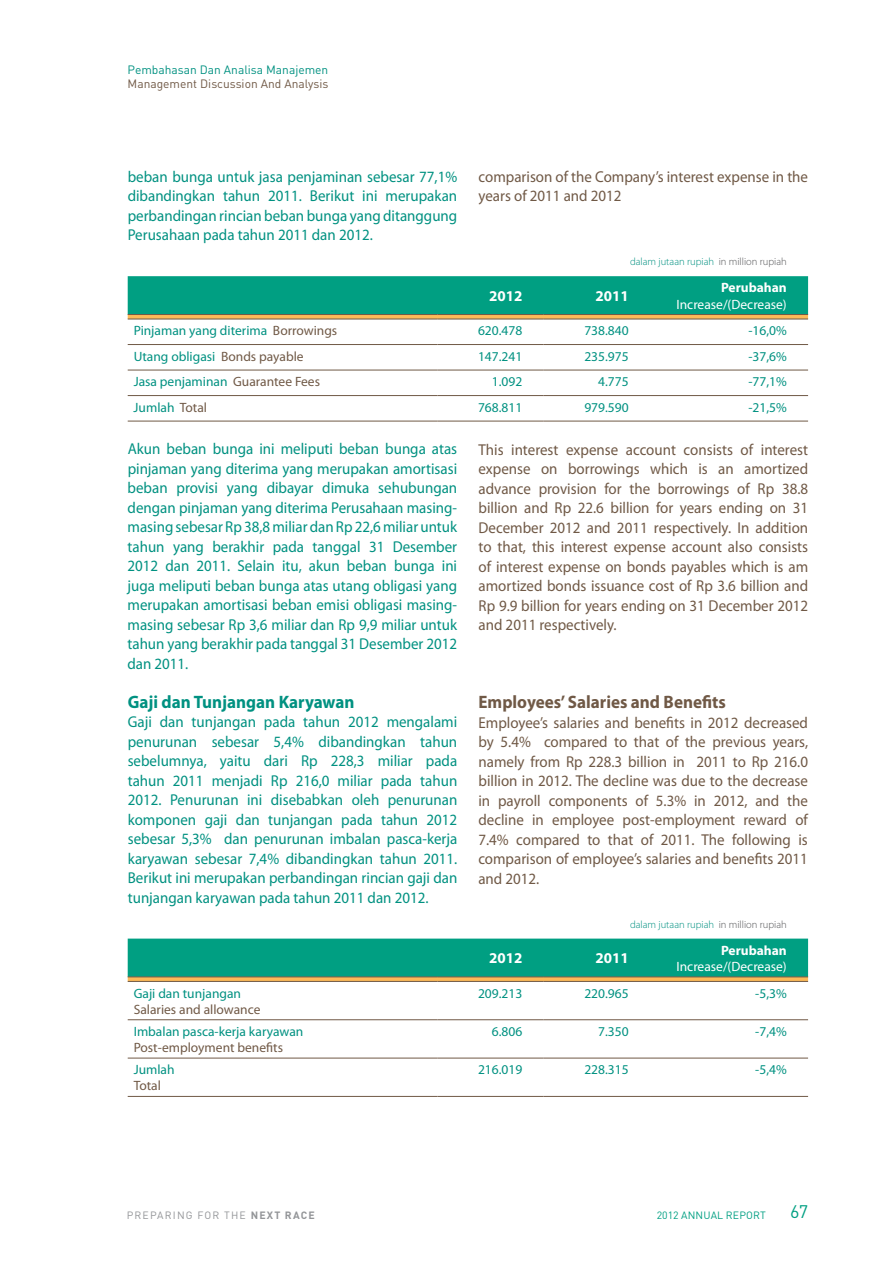
<style>
.page{position:relative;width:893px;height:1263px;background:#fff}
.page>*{position:absolute;margin:0;border:0;box-sizing:border-box;transform-origin:0 0}
.t1{font:700 18px "Myriad Pro";color:#705946;scale:.95 1}
.t2{font:700 18px "Myriad Pro";color:#009181;scale:.95 1}
.t3{font:18px "DIN Pro";color:#009f82}
.t4{font:15.75px/19.5px "Myriad Pro";color:#009181;text-align:justify;scale:.95 1}
.t5{font:15.75px/19.5px "Myriad Pro";color:#705946;text-align:justify;scale:.95 1}
.t6{font:700 15px "Myriad Pro";color:#fff}
.t7{font:13.5px "Myriad Pro";color:#009181}
.t8{font:13.5px "Myriad Pro";color:#705946}
.t9{font:13.5px "Myriad Pro";color:#fff}
.t10{font:700 13.5px "Myriad Pro";color:#fff}
.t11{font:12px "DIN Pro";color:#705946}
.t12{font:12px "DIN Pro";color:#009181}
.t13{font:300 10.5px "Myriad Pro";color:#009181}
.t14{font:10.5px "DIN Pro";letter-spacing:.11em;color:#939598}
.t15{font:10.5px "DIN Pro";letter-spacing:.01em;color:#009f82}
.s1{color:#58595b}
.s2{color:#705946}
.s3{font-weight:700}
</style>
<div class="page">
<svg style="left:128px;top:276px;width:680px;height:43px;background:#17a07e"></svg>
<hr style="left:128px;top:314px;width:309px;height:1px;background:#705946">
<hr style="left:437px;top:314px;width:107px;height:1px;background:#705946">
<hr style="left:544px;top:314px;width:106px;height:1px;background:#705946">
<hr style="left:650px;top:314px;width:158px;height:1px;background:#705946">
<hr style="left:128px;top:319px;width:309px;height:1px;background:#705946">
<hr style="left:437px;top:319px;width:107px;height:1px;background:#705946">
<hr style="left:544px;top:319px;width:106px;height:1px;background:#705946">
<hr style="left:650px;top:319px;width:158px;height:1px;background:#705946">
<hr style="left:128px;top:344px;width:309px;height:1px;background:#705946">
<hr style="left:437px;top:344px;width:107px;height:1px;background:#705946">
<hr style="left:544px;top:344px;width:106px;height:1px;background:#705946">
<hr style="left:650px;top:344px;width:158px;height:1px;background:#705946">
<hr style="left:128px;top:370px;width:309px;height:1px;background:#705946">
<hr style="left:437px;top:370px;width:107px;height:1px;background:#705946">
<hr style="left:544px;top:370px;width:106px;height:1px;background:#705946">
<hr style="left:650px;top:370px;width:158px;height:1px;background:#705946">
<hr style="left:128px;top:395px;width:309px;height:1px;background:#705946">
<hr style="left:437px;top:395px;width:107px;height:1px;background:#705946">
<hr style="left:544px;top:395px;width:106px;height:1px;background:#705946">
<hr style="left:650px;top:395px;width:158px;height:1px;background:#705946">
<hr style="left:128px;top:421px;width:309px;height:1px;background:#705946">
<hr style="left:437px;top:421px;width:107px;height:1px;background:#705946">
<hr style="left:544px;top:421px;width:106px;height:1px;background:#705946">
<hr style="left:650px;top:421px;width:158px;height:1px;background:#705946">
<svg style="left:128px;top:938px;width:680px;height:43px;background:#17a17f"></svg>
<hr style="left:128px;top:977px;width:309px;height:1px;background:#705946">
<hr style="left:437px;top:977px;width:107px;height:1px;background:#705946">
<hr style="left:544px;top:977px;width:106px;height:1px;background:#705946">
<hr style="left:650px;top:977px;width:158px;height:1px;background:#705946">
<hr style="left:128px;top:981px;width:309px;height:1px;background:#705946">
<hr style="left:437px;top:981px;width:107px;height:1px;background:#705946">
<hr style="left:544px;top:981px;width:106px;height:1px;background:#705946">
<hr style="left:650px;top:981px;width:158px;height:1px;background:#705946">
<hr style="left:128px;top:1019px;width:309px;height:1px;background:#705946">
<hr style="left:437px;top:1019px;width:107px;height:1px;background:#705946">
<hr style="left:544px;top:1019px;width:106px;height:1px;background:#705946">
<hr style="left:650px;top:1019px;width:158px;height:1px;background:#705946">
<hr style="left:128px;top:1058px;width:309px;height:1px;background:#705946">
<hr style="left:437px;top:1058px;width:107px;height:1px;background:#705946">
<hr style="left:544px;top:1058px;width:106px;height:1px;background:#705946">
<hr style="left:650px;top:1058px;width:158px;height:1px;background:#705946">
<hr style="left:128px;top:1096px;width:309px;height:1px;background:#705946">
<hr style="left:437px;top:1096px;width:107px;height:1px;background:#705946">
<hr style="left:544px;top:1096px;width:106px;height:1px;background:#705946">
<hr style="left:650px;top:1096px;width:158px;height:1px;background:#705946">
<p class="t12" style="left:128px;top:62px;width:202px">Pembahasan Dan Analisa Manajemen</p>
<p class="t11" style="left:128px;top:76px;width:202px">Management Discussion And Analysis</p>
<p class="t4" style="left:128px;top:167px;width:348px">beban bunga untuk jasa penjaminan sebesar 77,1% dibandingkan tahun 2011. Berikut ini merupakan perbandingan rincian beban bunga yang ditanggung Perusahaan pada tahun 2011 dan 2012.</p>
<p class="t5" style="left:478px;top:167px;width:348px">comparison of the Company’s interest expense in the years of 2011 and 2012</p>
<p class="t13" style="left:630px;top:255px;width:158px">dalam jutaan rupiah <span class="s1">in million rupiah</span></p>
<p class="t6" style="left:489px;top:286px;width:35px">2012</p>
<p class="t6" style="left:595px;top:286px;width:35px">2011</p>
<p class="t10" style="left:721px;top:279px;width:67px">Perubahan</p>
<p class="t9" style="left:676px;top:296px;width:112px">Increase/(Decrease)</p>
<p class="t7" style="left:134px;top:322px;width:205px">Pinjaman yang diterima <span class="s2">Borrowings</span></p>
<p class="t7" style="left:478px;top:322px;width:46px">620.478</p>
<p class="t7" style="left:584px;top:322px;width:46px">738.840</p>
<p class="t7" style="left:748px;top:322px;width:40px">-16,0%</p>
<p class="t7" style="left:134px;top:348px;width:172px">Utang obligasi <span class="s2">Bonds payable</span></p>
<p class="t7" style="left:478px;top:348px;width:46px">147.241</p>
<p class="t7" style="left:584px;top:348px;width:46px">235.975</p>
<p class="t7" style="left:748px;top:348px;width:40px">-37,6%</p>
<p class="t7" style="left:134px;top:373px;width:188px">Jasa penjaminan <span class="s2">Guarantee Fees</span></p>
<p class="t7" style="left:492px;top:373px;width:32px">1.092</p>
<p class="t7" style="left:598px;top:373px;width:32px">4.775</p>
<p class="t7" style="left:748px;top:373px;width:40px">-77,1%</p>
<p class="t7" style="left:134px;top:399px;width:75px">Jumlah <span class="s2">Total</span></p>
<p class="t7" style="left:478px;top:399px;width:46px">768.811</p>
<p class="t7" style="left:584px;top:399px;width:46px">979.590</p>
<p class="t7" style="left:748px;top:399px;width:40px">-21,5%</p>
<p class="t4" style="left:127px;top:439px;width:349px">Akun beban bunga ini meliputi beban bunga atas pinjaman yang diterima yang merupakan amortisasi beban provisi yang dibayar dimuka sehubungan dengan pinjaman yang diterima Perusahaan masing&shy;masing sebesar Rp 38,8 miliar dan Rp 22,6 miliar untuk tahun yang berakhir pada tanggal 31 Desember 2012 dan 2011. Selain itu, akun beban bunga ini juga meliputi beban bunga atas utang obligasi yang merupakan amortisasi beban emisi obligasi masing&shy;masing sebesar Rp 3,6 miliar dan Rp 9,9 miliar untuk tahun yang berakhir pada tanggal 31 Desember 2012 dan 2011.</p>
<p class="t2" style="left:128px;top:690px;width:240px">Gaji dan Tunjangan Karyawan</p>
<p class="t4" style="left:128px;top:712px;width:348px">Gaji dan tunjangan pada tahun 2012 mengalami penurunan sebesar 5,4% dibandingkan tahun sebelumnya, yaitu dari Rp 228,3 miliar pada tahun 2011 menjadi Rp 216,0 miliar pada tahun 2012. Penurunan ini disebabkan oleh penurunan komponen gaji dan tunjangan pada tahun 2012 sebesar 5,3% dan penurunan imbalan pasca-kerja karyawan sebesar 7,4% dibandingkan tahun 2011.<br>Berikut ini merupakan perbandingan rincian gaji dan tunjangan karyawan pada tahun 2011 dan 2012.</p>
<p class="t13" style="left:630px;top:918px;width:158px">dalam jutaan rupiah <span class="s1">in million rupiah</span></p>
<p class="t6" style="left:489px;top:948px;width:35px">2012</p>
<p class="t6" style="left:595px;top:948px;width:35px">2011</p>
<p class="t5" style="left:478px;top:440px;width:348px">This interest expense account consists of interest expense on borrowings which is an amortized advance provision for the borrowings of Rp 38.8 billion and Rp 22.6 billion for years ending on 31<br>December 2012 and 2011 respectively. In addition to that, this interest expense account also consists of interest expense on bonds payables which is am amortized bonds issuance cost of Rp 3.6 billion and Rp 9.9 billion for years ending on 31 December 2012 and 2011 respectively.</p>
<p class="t1" style="left:478px;top:691px;width:262px">Employees’ Salaries and Benefits</p>
<p class="t5" style="left:478px;top:713px;width:349px">Employee’s salaries and benefits in 2012 decreased by 5.4% compared to that of the previous years, namely from Rp 228.3 billion in 2011 to Rp 216.0 billion in 2012. The decline was due to the decrease in payroll components of 5.3% in 2012, and the decline in employee post-employment reward of 7.4% compared to that of 2011. The following is comparison of employee’s salaries and benefits 2011 and 2012.</p>
<p class="t10" style="left:721px;top:941px;width:67px">Perubahan</p>
<p class="t9" style="left:676px;top:958px;width:112px">Increase/(Decrease)</p>
<p class="t7" style="left:134px;top:985px;width:109px">Gaji dan tunjangan</p>
<p class="t8" style="left:134px;top:1001px;width:128px">Salaries and allowance</p>
<p class="t7" style="left:478px;top:985px;width:46px">209.213</p>
<p class="t7" style="left:584px;top:985px;width:46px">220.965</p>
<p class="t7" style="left:755px;top:985px;width:33px">-5,3%</p>
<p class="t7" style="left:134px;top:1023px;width:171px">Imbalan pasca-kerja karyawan</p>
<p class="t8" style="left:134px;top:1039px;width:151px">Post-employment benefits</p>
<p class="t7" style="left:492px;top:1023px;width:32px">6.806</p>
<p class="t7" style="left:598px;top:1023px;width:32px">7.350</p>
<p class="t7" style="left:755px;top:1023px;width:33px">-7,4%</p>
<p class="t7" style="left:134px;top:1061px;width:42px">Jumlah</p>
<p class="t8" style="left:134px;top:1077px;width:29px">Total</p>
<p class="t7" style="left:478px;top:1061px;width:46px">216.019</p>
<p class="t7" style="left:584px;top:1061px;width:46px">228.315</p>
<p class="t7" style="left:755px;top:1061px;width:33px">-5,4%</p>
<p class="t14" style="left:127px;top:1208px;width:189px">preparING for the <span class="s3">NEXT RACE</span></p>
<p class="t15" style="left:657px;top:1208px;width:111px">2012 Annual Report</p>
<p class="t3" style="left:790px;top:1199px;width:19px">67</p>
</div>
